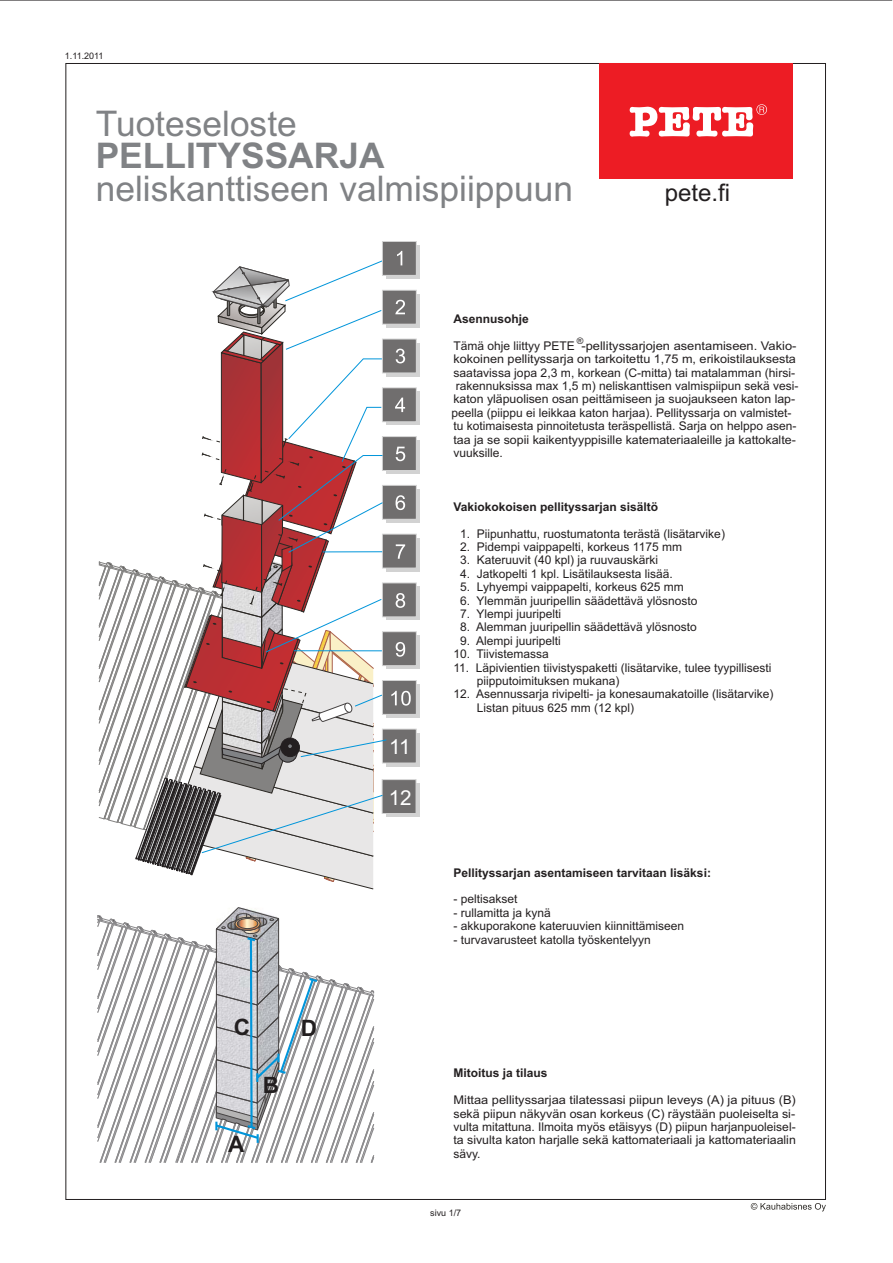
<style>
.page{position:relative;width:893px;height:1263px;background:#fff}
.page>*{position:absolute;margin:0;border:0;box-sizing:border-box;transform-origin:0 0}
.t1{font:35.4px "Arial";color:#808285}
.t2{font:700 35.4px "Arial";color:#808285}
.t3{font:24px "Arial";color:#231f20}
.t4{font:700 22.65px "Arial";color:#231f20}
.t5{font:20.7px "Arial";color:#fff}
.t6{font:12px/13.4px "Arial";color:#231f20}
.t7{font:12px/13.4px "Arial";color:#231f20;text-align:justify;scale:1.07 1}
.t8{font:700 12px "Arial";color:#231f20}
.t9{font:12px "Arial";color:#231f20;scale:1.05 1}
.t10{font:9px "Arial";color:#231f20}
</style>
<div class="page">
<hr style="left:0;top:0;width:892px;height:1px;background:#231f20">
<div style="left:599px;top:63px;width:194px;height:116px;background:#ed1c24"></div>
<svg style="left:630px;top:104px;width:137px;height:33px"></svg>
<svg style="left:751px;top:1203px;width:75px;height:8px"></svg>
<div style="left:386px;top:635px;width:34px;height:34px;background:#d2d2d2"></div>
<div style="left:386px;top:586px;width:34px;height:34px;background:#d2d2d2"></div>
<div style="left:386px;top:538px;width:34px;height:34px;background:#d2d2d2"></div>
<div style="left:386px;top:489px;width:34px;height:34px;background:#d2d2d2"></div>
<div style="left:386px;top:440px;width:34px;height:34px;background:#d2d2d2"></div>
<div style="left:386px;top:391px;width:34px;height:34px;background:#d2d2d2"></div>
<div style="left:386px;top:343px;width:34px;height:33px;background:#d2d2d2"></div>
<div style="left:386px;top:294px;width:34px;height:34px;background:#d2d2d2"></div>
<div style="left:386px;top:245px;width:34px;height:34px;background:#d2d2d2"></div>
<div style="left:382px;top:632px;width:34px;height:34px;background:#706e6e"></div>
<div style="left:382px;top:583px;width:34px;height:34px;background:#706e6e"></div>
<div style="left:382px;top:534px;width:34px;height:34px;background:#706e6e"></div>
<div style="left:382px;top:485px;width:34px;height:34px;background:#706e6e"></div>
<div style="left:382px;top:437px;width:34px;height:33px;background:#706e6e"></div>
<div style="left:382px;top:388px;width:34px;height:34px;background:#706e6e"></div>
<div style="left:382px;top:339px;width:34px;height:34px;background:#706e6e"></div>
<div style="left:382px;top:290px;width:34px;height:34px;background:#706e6e"></div>
<div style="left:382px;top:242px;width:34px;height:33px;background:#706e6e"></div>
<div style="left:382px;top:241px;width:34px;height:35px;border:1px solid #d2d2d2"></div>
<div style="left:386px;top:733px;width:34px;height:34px;background:#d2d2d2"></div>
<div style="left:382px;top:729px;width:34px;height:34px;background:#706e6e"></div>
<div style="left:386px;top:783px;width:33px;height:34px;background:#d2d2d2"></div>
<div style="left:382px;top:780px;width:34px;height:33px;background:#706e6e"></div>
<div style="left:382px;top:779px;width:34px;height:35px;border:1px solid #d2d2d2"></div>
<div style="left:386px;top:684px;width:34px;height:34px;background:#d2d2d2"></div>
<div style="left:382px;top:681px;width:34px;height:33px;background:#706e6e"></div>
<svg style="left:98px;top:251px;width:313px;height:638px"></svg>
<svg style="left:97px;top:907px;width:278px;height:256px"></svg>
<p class="t10" style="left:65px;top:51px;width:40px">1.11.2011</p>
<h1 class="t1" style="left:96px;top:103px;width:203px">Tuoteseloste</h1>
<h1 class="t2" style="left:96px;top:143px;width:290px">PELLITYSSARJA</h1>
<h1 class="t1" style="left:96px;top:168px;width:479px">neliskanttiseen valmispiippuun</h1>
<p class="t8" style="left:453px;top:314px;width:77px">Asennusohje</p>
<h2 class="t3" style="left:665px;top:178px;width:67px">pete.fi</h2>
<p class="t10" style="left:577px;top:336px;width:8px">®</p>
<p class="t6" style="left:453px;top:339px;width:344px">Tämä ohje liittyy PETE -pellityssarjojen asentamiseen. Vakio-</p>
<p class="t9" style="left:453px;top:352px;width:328px">kokoinen pellityssarja on tarkoitettu 1,75 m, erikoistilauksesta</p>
<p class="t6" style="left:453px;top:366px;width:343px">saatavissa jopa 2,3 m, korkean (C-mitta) tai matalamman (hirsi-</p>
<p class="t6" style="left:456px;top:379px;width:344px">rakennuksissa max 1,5 m) neliskanttisen valmispiipun sekä vesi-</p>
<p class="t6" style="left:453px;top:393px;width:343px">katon yläpuolisen osan peittämiseen ja suojaukseen katon lap-</p>
<p class="t6" style="left:451px;top:406px;width:342px">peella (piippu ei leikkaa katon harjaa). Pellityssarja on valmistet-</p>
<p class="t6" style="left:453px;top:419px;width:344px">tu kotimaisesta pinnoitetusta teräspellistä. Sarja on helppo asen-</p>
<p class="t6" style="left:453px;top:433px;width:344px">taa ja se sopii kaikentyyppisille katemateriaaleille ja kattokalte-</p>
<p class="t6" style="left:453px;top:446px;width:51px">vuuksille.</p>
<h3 class="t4" style="left:234px;top:1018px;width:18px">C</h3>
<h3 class="t4" style="left:301px;top:1020px;width:18px">D</h3>
<h3 class="t4" style="left:228px;top:1136px;width:18px">A</h3>
<h3 class="t4" style="left:263px;top:1076px;width:18px">B</h3>
<h3 class="t5" style="left:389px;top:735px;width:23px">11</h3>
<h3 class="t5" style="left:389px;top:785px;width:24px">12</h3>
<p class="t8" style="left:453px;top:502px;width:206px">Vakiokokoisen pellityssarjan sisältö</p>
<p class="t6" style="left:460px;top:527px;width:266px">1. Piipunhattu, ruostumatonta terästä (lisätarvike)</p>
<p class="t6" style="left:460px;top:540px;width:223px">2. Pidempi vaippapelti, korkeus 1175 mm</p>
<p class="t6" style="left:460px;top:554px;width:200px">3. Kateruuvit (40 kpl) ja ruuvauskärki</p>
<p class="t6" style="left:460px;top:567px;width:214px">4. Jatkopelti 1 kpl. Lisätilauksesta lisää.</p>
<p class="t6" style="left:460px;top:580px;width:225px">5. Lyhyempi vaippapelti, korkeus 625 mm</p>
<p class="t6" style="left:460px;top:594px;width:239px">6. Ylemmän juuripellin säädettävä ylösnosto</p>
<p class="t6" style="left:460px;top:607px;width:103px">7. Ylempi juuripelti</p>
<p class="t6" style="left:460px;top:621px;width:238px">8. Alemman juuripellin säädettävä ylösnosto</p>
<p class="t6" style="left:460px;top:634px;width:102px">9. Alempi juuripelti</p>
<p class="t6" style="left:453px;top:647px;width:97px">10. Tiivistemassa</p>
<p class="t6" style="left:477px;top:661px;width:296px;text-indent:-23px">11. Läpivientien tiivistyspaketti (lisätarvike, tulee tyypillisesti piipputoimituksen mukana)</p>
<p class="t6" style="left:477px;top:688px;width:298px;text-indent:-23px">12. Asennussarja rivipelti- ja konesaumakatoille (lisätarvike)<br>Listan pituus 625 mm (12 kpl)</p>
<p class="t8" style="left:453px;top:868px;width:259px">Pellityssarjan asentamiseen tarvitaan lisäksi:</p>
<p class="t6" style="left:453px;top:893px;width:66px">- peltisakset</p>
<p class="t6" style="left:453px;top:906px;width:99px">- rullamitta ja kynä</p>
<p class="t6" style="left:453px;top:919px;width:232px">- akkuporakone kateruuvien kiinnittämiseen</p>
<p class="t6" style="left:453px;top:933px;width:199px">- turvavarusteet katolla työskentelyyn</p>
<p class="t8" style="left:453px;top:1069px;width:96px">Mitoitus ja tilaus</p>
<p class="t7" style="left:453px;top:1093px;width:321px">Mittaa pellityssarjaa tilatessasi piipun leveys (A) ja pituus (B) sekä piipun näkyvän osan korkeus (C) räystään puoleiselta si&shy;vulta mitattuna. Ilmoita myös etäisyys (D) piipun harjanpuoleisel&shy;ta sivulta katon harjalle sekä kattomateriaali ja kattomateriaalin sävy.</p>
<p class="t10" style="left:430px;top:1208px;width:33px">sivu 1/7</p>
</div>
